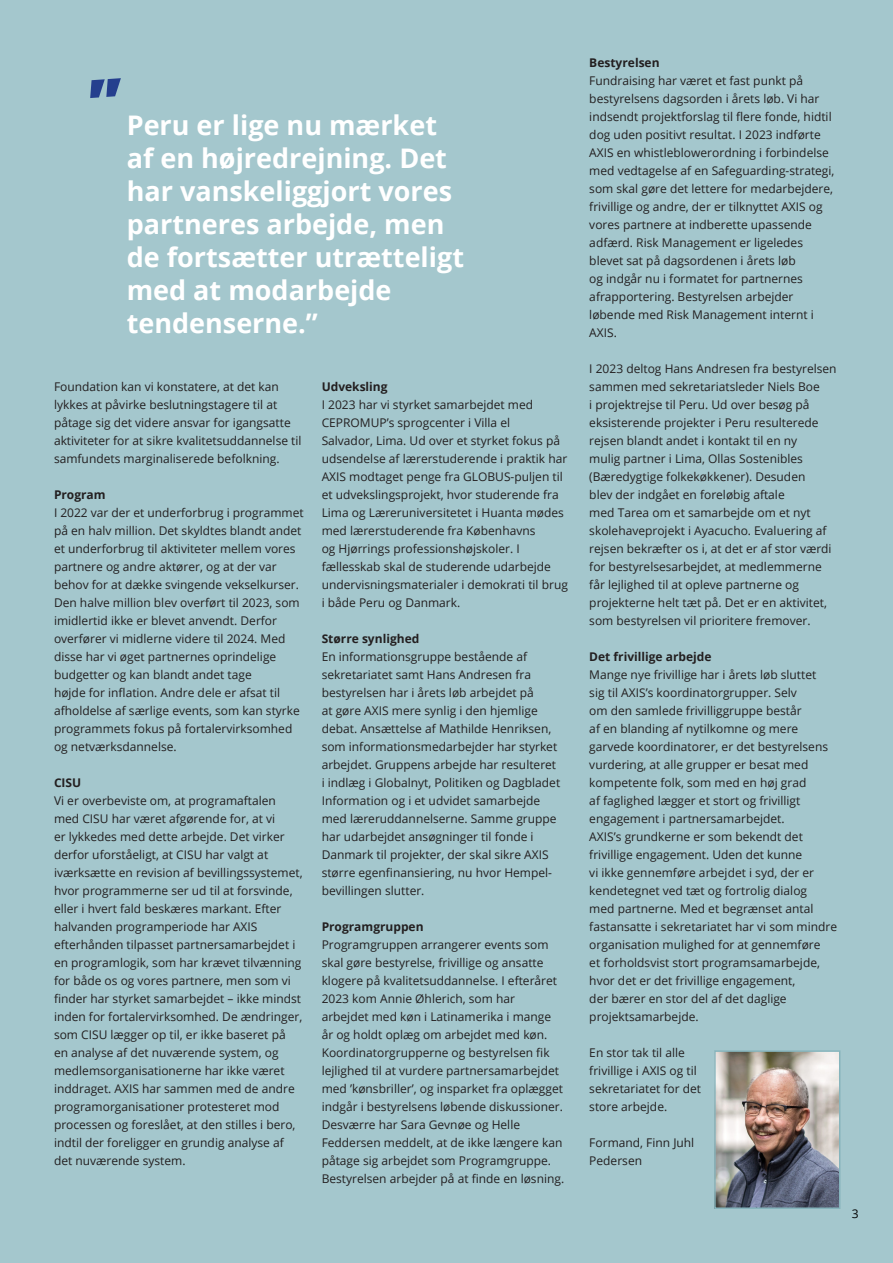
<style>
.page{position:relative;width:893px;height:1263px;background:#a4c7cd}
.page>*{position:absolute;margin:0;border:0;box-sizing:border-box;transform-origin:0 0}
.t1{font:700 27px/33px "Open Sans";color:#fff}
.t2{font:12px/18px "Open Sans";color:#231f20}
.t3{font:700 12px "Open Sans";color:#231f20}
.t4{font:12px "Open Sans";color:#000}
.s1{font-weight:700}
</style>
<div class="page">
<img style="left:717px;top:1053px;width:120px;height:153px">
<div style="left:714px;top:1050px;width:126px;height:159px;border:2px solid #86b4bc"></div>
<p class="t1" style="left:127px;top:108px;width:339px">Peru er lige nu mærket af en højredrejning. Det har vanskeliggjort vores partneres arbejde, men de fortsætter utrætteligt med at modarbejde tendenserne.”</p>
<p class="t2" style="left:54px;top:378px;width:249px">Foundation kan vi konstatere, at det kan lykkes at påvirke beslutningstagere til at påtage sig det videre ansvar for igangsatte aktiviteter for at sikre kvalitetsuddannelse til samfundets marginaliserede befolkning.</p>
<p class="t2" style="left:54px;top:486px;width:251px"><span class="s1">Program<br></span>I 2022 var der et underforbrug i programmet på en halv million. Det skyldtes blandt andet et underforbrug til aktiviteter mellem vores partnere og andre aktører, og at der var behov for at dække svingende vekselkurser.<br>Den halve million blev overført til 2023, som imidlertid ikke er blevet anvendt. Derfor overfører vi midlerne videre til 2024. Med disse har vi øget partnernes oprindelige budgetter og kan blandt andet tage<br>højde for inflation. Andre dele er afsat til afholdelse af særlige events, som kan styrke programmets fokus på fortalervirksomhed og netværksdannelse.</p>
<p class="t3" style="left:54px;top:774px;width:29px">CISU</p>
<p class="t2" style="left:54px;top:792px;width:250px">Vi er overbeviste om, at programaftalen med CISU har været afgørende for, at vi<br>er lykkedes med dette arbejde. Det virker derfor uforståeligt, at CISU har valgt at iværksætte en revision af bevillingssystemet, hvor programmerne ser ud til at forsvinde, eller i hvert fald beskæres markant. Efter halvanden programperiode har AXIS efterhånden tilpasset partnersamarbejdet i en programlogik, som har krævet tilvænning for både os og vores partnere, men som vi finder har styrket samarbejdet – ikke mindst inden for fortalervirksomhed. De ændringer, som CISU lægger op til, er ikke baseret på en analyse af det nuværende system, og medlemsorganisationerne har ikke været inddraget. AXIS har sammen med de andre programorganisationer protesteret mod processen og foreslået, at den stilles i bero, indtil der foreligger en grundig analyse af det nuværende system.</p>
<p class="t3" style="left:322px;top:378px;width:67px">Udveksling</p>
<p class="t2" style="left:322px;top:396px;width:248px">I 2023 har vi styrket samarbejdet med CEPROMUP’s sprogcenter i Villa el<br>Salvador, Lima. Ud over et styrket fokus på udsendelse af lærerstuderende i praktik har AXIS modtaget penge fra GLOBUS-puljen til et udvekslingsprojekt, hvor studerende fra Lima og Læreruniversitetet i Huanta mødes med lærerstuderende fra Københavns<br>og Hjørrings professionshøjskoler. I fællesskab skal de studerende udarbejde undervisningsmaterialer i demokrati til brug i både Peru og Danmark.</p>
<p class="t3" style="left:322px;top:630px;width:99px">Større synlighed</p>
<p class="t2" style="left:322px;top:648px;width:240px">En informationsgruppe bestående af sekretariatet samt Hans Andresen fra bestyrelsen har i årets løb arbejdet på<br>at gøre AXIS mere synlig i den hjemlige debat. Ansættelse af Mathilde Henriksen, som informationsmedarbejder har styrket arbejdet. Gruppens arbejde har resulteret i indlæg i Globalnyt, Politiken og Dagbladet Information og i et udvidet samarbejde med læreruddannelserne. Samme gruppe har udarbejdet ansøgninger til fonde i Danmark til projekter, der skal sikre AXIS større egenfinansiering, nu hvor Hempel&shy;bevillingen slutter.</p>
<p class="t3" style="left:322px;top:918px;width:103px">Programgruppen</p>
<p class="t2" style="left:322px;top:936px;width:244px">Programgruppen arrangerer events som skal gøre bestyrelse, frivillige og ansatte klogere på kvalitetsuddannelse. I efteråret 2023 kom Annie Øhlerich, som har arbejdet med køn i Latinamerika i mange år og holdt oplæg om arbejdet med køn.<br>Koordinatorgrupperne og bestyrelsen fik lejlighed til at vurdere partnersamarbejdet med ’kønsbriller’, og insparket fra oplægget indgår i bestyrelsens løbende diskussioner.<br>Desværre har Sara Gevnøe og Helle Feddersen meddelt, at de ikke længere kan påtage sig arbejdet som Programgruppe.<br>Bestyrelsen arbejder på at finde en løsning.</p>
<p class="t3" style="left:589px;top:54px;width:72px">Bestyrelsen</p>
<p class="t2" style="left:589px;top:72px;width:247px">Fundraising har været et fast punkt på bestyrelsens dagsorden i årets løb. Vi har indsendt projektforslag til flere fonde, hidtil dog uden positivt resultat. I 2023 indførte AXIS en whistleblowerordning i forbindelse med vedtagelse af en Safeguarding-strategi, som skal gøre det lettere for medarbejdere, frivillige og andre, der er tilknyttet AXIS og vores partnere at indberette upassende adfærd. Risk Management er ligeledes blevet sat på dagsordenen i årets løb<br>og indgår nu i formatet for partnernes afrapportering. Bestyrelsen arbejder løbende med Risk Management internt i AXIS.</p>
<p class="t2" style="left:589px;top:360px;width:249px">I 2023 deltog Hans Andresen fra bestyrelsen sammen med sekretariatsleder Niels Boe<br>i projektrejse til Peru. Ud over besøg på eksisterende projekter i Peru resulterede rejsen blandt andet i kontakt til en ny<br>mulig partner i Lima, Ollas Sostenibles (Bæredygtige folkekøkkener). Desuden<br>blev der indgået en foreløbig aftale<br>med Tarea om et samarbejde om et nyt skolehaveprojekt i Ayacucho. Evaluering af rejsen bekræfter os i, at det er af stor værdi for bestyrelsesarbejdet, at medlemmerne får lejlighed til at opleve partnerne og projekterne helt tæt på. Det er en aktivitet, som bestyrelsen vil prioritere fremover.</p>
<p class="t3" style="left:589px;top:648px;width:124px">Det frivillige arbejde</p>
<p class="t2" style="left:589px;top:666px;width:249px">Mange nye frivillige har i årets løb sluttet<br>sig til AXIS’s koordinatorgrupper. Selv<br>om den samlede frivilliggruppe består<br>af en blanding af nytilkomne og mere garvede koordinatorer, er det bestyrelsens vurdering, at alle grupper er besat med kompetente folk, som med en høj grad<br>af faglighed lægger et stort og frivilligt engagement i partnersamarbejdet.<br>AXIS’s grundkerne er som bekendt det frivillige engagement. Uden det kunne<br>vi ikke gennemføre arbejdet i syd, der er kendetegnet ved tæt og fortrolig dialog<br>med partnerne. Med et begrænset antal fastansatte i sekretariatet har vi som mindre organisation mulighed for at gennemføre<br>et forholdsvist stort programsamarbejde, hvor det er det frivillige engagement,<br>der bærer en stor del af det daglige projektsamarbejde.</p>
<p class="t2" style="left:589px;top:1044px;width:113px">En stor tak til alle frivillige i AXIS og til sekretariatet for det store arbejde.</p>
<p class="t2" style="left:589px;top:1134px;width:107px">Formand, Finn Juhl<br>Pedersen</p>
<p class="t4" style="left:852px;top:1205px;width:8px">3</p>
</div>
